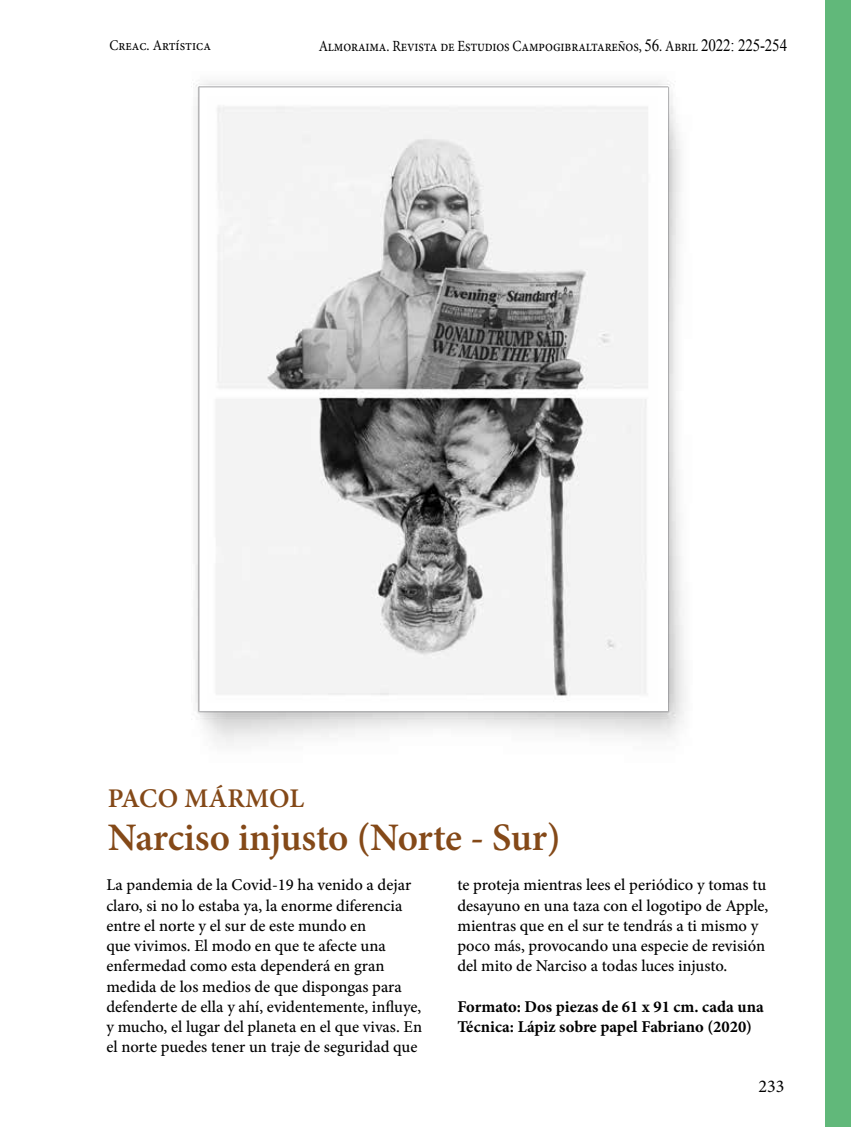
<style>
.page{position:relative;width:851px;height:1127px;background:#fff}
.page>*{position:absolute;margin:0;border:0;box-sizing:border-box;transform-origin:0 0}
.t1{font:600 39px "Minion Pro";letter-spacing:-.015em;color:#844918}
.t2{font:600 27px "Minion Pro";color:#844918}
.t3{font:18px "Minion Pro";color:#000}
.t4{font:500 16.5px/20.2px "Minion Pro";color:#000}
.t5{font:700 16.5px/20.2px "Minion Pro";color:#000}
.t6{font:15.6px "Minion Pro";letter-spacing:-.01em;color:#000;scale:.87 1}
.t7{font:14.85px "Minion Pro";color:#000;scale:.91 1}
.s1{font-family:"Times New Roman";font-size:17.25px}
</style>
<div class="page">
<div style="left:825px;top:0;width:25px;height:1127px;background:#61b87a"></div>
<img style="left:191px;top:80px;width:495px;height:666px">
<img style="left:208px;top:97px;width:449px;height:605px">
<p class="t7" style="left:109px;top:36px;width:113px">Creac. Artística</p>
<p class="t6" style="left:318px;top:35px;width:540px">Almoraima. Revista de Estudios Campogibraltareños, <span class="s1">56</span>. Abril <span class="s1">2022: 225-254</span></p>
<h2 class="t2" style="left:108px;top:779px;width:198px">PACO MÁRMOL</h2>
<h1 class="t1" style="left:108px;top:811px;width:454px">Narciso injusto (Norte - Sur)</h1>
<p class="t4" style="left:106px;top:875px;width:317px">La pandemia de la Covid-19 ha venido a dejar claro, si no lo estaba ya, la enorme diferencia entre el norte y el sur de este mundo en<br>que vivimos. El modo en que te afecte una enfermedad como esta dependerá en gran medida de los medios de que dispongas para defenderte de ella y ahí, evidentemente, influye, y mucho, el lugar del planeta en el que vivas. En el norte puedes tener un traje de seguridad que</p>
<p class="t4" style="left:457px;top:875px;width:312px">te proteja mientras lees el periódico y tomas tu desayuno en una taza con el logotipo de Apple, mientras que en el sur te tendrás a ti mismo y poco más, provocando una especie de revisión del mito de Narciso a todas luces injusto.</p>
<p class="t5" style="left:457px;top:996px;width:308px">Formato: Dos piezas de 61 x 91 cm. cada una<br>Técnica: Lápiz sobre papel Fabriano (2020)</p>
<p class="t3" style="left:758px;top:1074px;width:27px">233</p>
</div>
